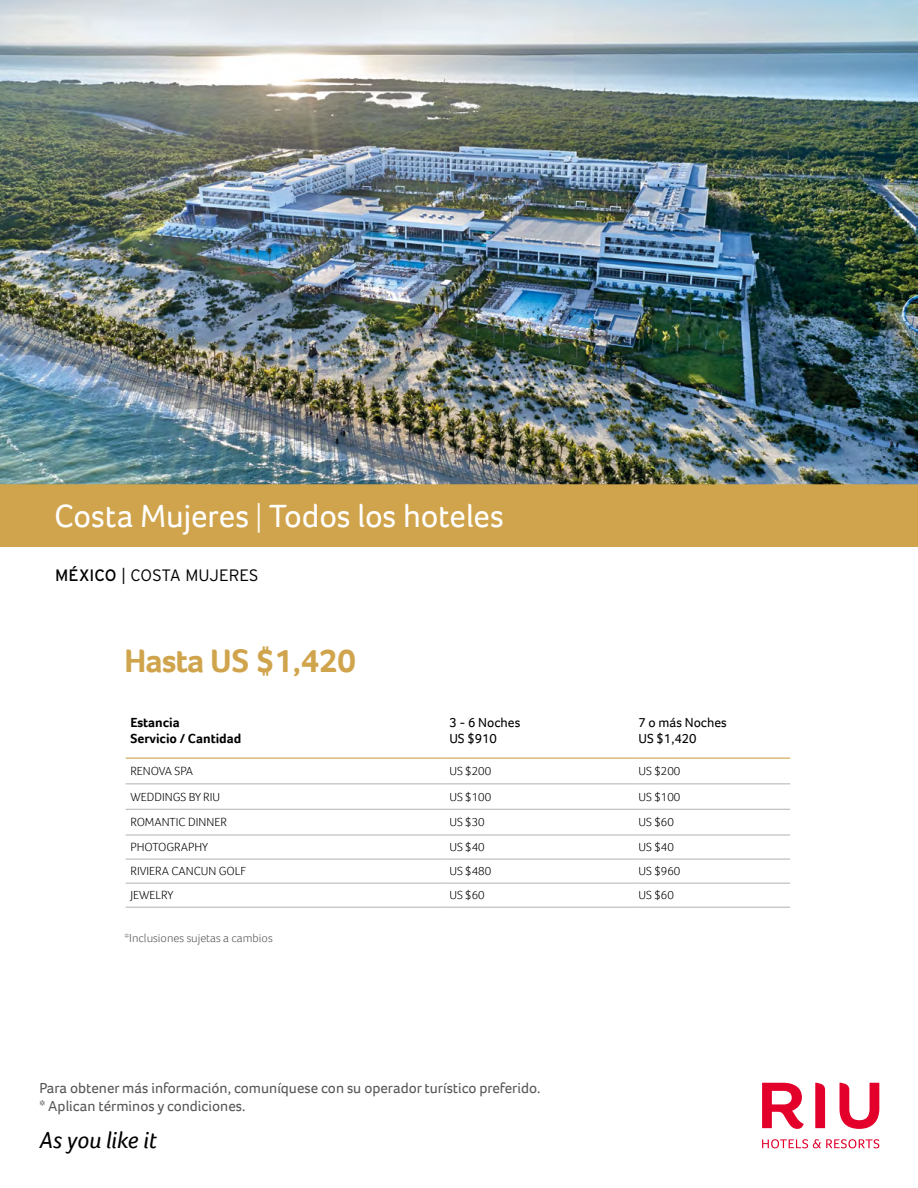
<style>
.page{position:relative;width:918px;height:1188px;background:#fff}
.page>*{position:absolute;margin:0;border:0;box-sizing:border-box;transform-origin:0 0}
.t1{font:700 33.45px "Foco";letter-spacing:-.025em;color:#d0a44c}
.t2{font:33px "Foco";letter-spacing:-.005em;color:#fff}
.t3{font:italic 24px "Foco";color:#000}
.t4{font:300 16.5px "Interstate";letter-spacing:-.01em;color:#000}
.t5{font:15px/18px "Foco";color:#575756}
.t6{font:13.5px/16.2px "Foco";color:#000}
.t7{font:700 13.5px/16.2px "Foco";color:#000}
.t8{font:300 12px "Foco";color:#000}
.t9{font:300 12px "Foco";color:#575756}
.s1{font-weight:300;font-size:30px}
.s2{font-weight:400}
</style>
<div class="page">
<div style="left:0;top:484px;width:918px;height:63px;background:#d0a44c"></div>
<hr style="left:126px;top:783px;width:319px;height:1px;background:#b3b2b2">
<hr style="left:445px;top:783px;width:189px;height:1px;background:#b3b2b2">
<hr style="left:634px;top:783px;width:156px;height:1px;background:#b3b2b2">
<hr style="left:126px;top:809px;width:319px;height:1px;background:#b3b2b2">
<hr style="left:445px;top:809px;width:189px;height:1px;background:#b3b2b2">
<hr style="left:634px;top:809px;width:156px;height:1px;background:#b3b2b2">
<hr style="left:126px;top:835px;width:319px;height:1px;background:#b3b2b2">
<hr style="left:445px;top:835px;width:189px;height:1px;background:#b3b2b2">
<hr style="left:634px;top:835px;width:156px;height:1px;background:#b3b2b2">
<hr style="left:126px;top:859px;width:319px;height:1px;background:#b3b2b2">
<hr style="left:445px;top:859px;width:189px;height:1px;background:#b3b2b2">
<hr style="left:634px;top:859px;width:156px;height:1px;background:#b3b2b2">
<hr style="left:126px;top:883px;width:319px;height:1px;background:#b3b2b2">
<hr style="left:445px;top:883px;width:189px;height:1px;background:#b3b2b2">
<hr style="left:634px;top:883px;width:156px;height:1px;background:#b3b2b2">
<hr style="left:126px;top:907px;width:319px;height:1px;background:#b3b2b2">
<hr style="left:445px;top:907px;width:189px;height:1px;background:#b3b2b2">
<hr style="left:634px;top:907px;width:156px;height:1px;background:#b3b2b2">
<hr style="left:126px;top:758px;width:319px;height:1px;background:#d0a44c">
<hr style="left:445px;top:758px;width:189px;height:1px;background:#d0a44c">
<hr style="left:634px;top:758px;width:156px;height:1px;background:#d0a44c">
<svg style="left:762px;top:1082px;width:117px;height:66px"></svg>
<img style="left:0;top:0;width:918px;height:484px">
<h2 class="t2" style="left:54px;top:494px;width:452px">Costa Mujeres <span class="s1">|</span> Todos los hoteles</h2>
<h3 class="t4" style="left:55px;top:566px;width:205px"><span class="s2">MÉXICO</span> | COSTA MUJERES</h3>
<h1 class="t1" style="left:125px;top:639px;width:233px">Hasta US $1,420</h1>
<p class="t7" style="left:130px;top:714px;width:112px">Estancia<br>Servicio / Cantidad</p>
<p class="t6" style="left:449px;top:714px;width:72px">3 - 6 Noches<br>US $910</p>
<p class="t6" style="left:639px;top:714px;width:90px">7 o más Noches<br>US $1,420</p>
<p class="t8" style="left:130px;top:763px;width:64px">RENOVA SPA</p>
<p class="t8" style="left:449px;top:763px;width:43px">US $200</p>
<p class="t8" style="left:639px;top:763px;width:43px">US $200</p>
<p class="t8" style="left:130px;top:789px;width:91px">WEDDINGS BY RIU</p>
<p class="t8" style="left:449px;top:789px;width:43px">US $100</p>
<p class="t8" style="left:639px;top:789px;width:43px">US $100</p>
<p class="t8" style="left:130px;top:814px;width:98px">ROMANTIC DINNER</p>
<p class="t8" style="left:449px;top:814px;width:37px">US $30</p>
<p class="t8" style="left:639px;top:814px;width:37px">US $60</p>
<p class="t8" style="left:130px;top:839px;width:79px">PHOTOGRAPHY</p>
<p class="t8" style="left:449px;top:839px;width:37px">US $40</p>
<p class="t8" style="left:639px;top:839px;width:37px">US $40</p>
<p class="t8" style="left:131px;top:863px;width:117px">RIVIERA CANCUN GOLF</p>
<p class="t8" style="left:449px;top:863px;width:43px">US $480</p>
<p class="t8" style="left:639px;top:863px;width:43px">US $960</p>
<p class="t8" style="left:131px;top:887px;width:44px">JEWELRY</p>
<p class="t8" style="left:449px;top:887px;width:37px">US $60</p>
<p class="t8" style="left:639px;top:887px;width:37px">US $60</p>
<p class="t9" style="left:125px;top:930px;width:150px">*Inclusiones sujetas a cambios</p>
<p class="t5" style="left:39px;top:1079px;width:503px">Para obtener más información, comuníquese con su operador turístico preferido. * Aplican términos y condiciones.</p>
<h3 class="t3" style="left:39px;top:1124px;width:119px">As you like it</h3>
</div>
